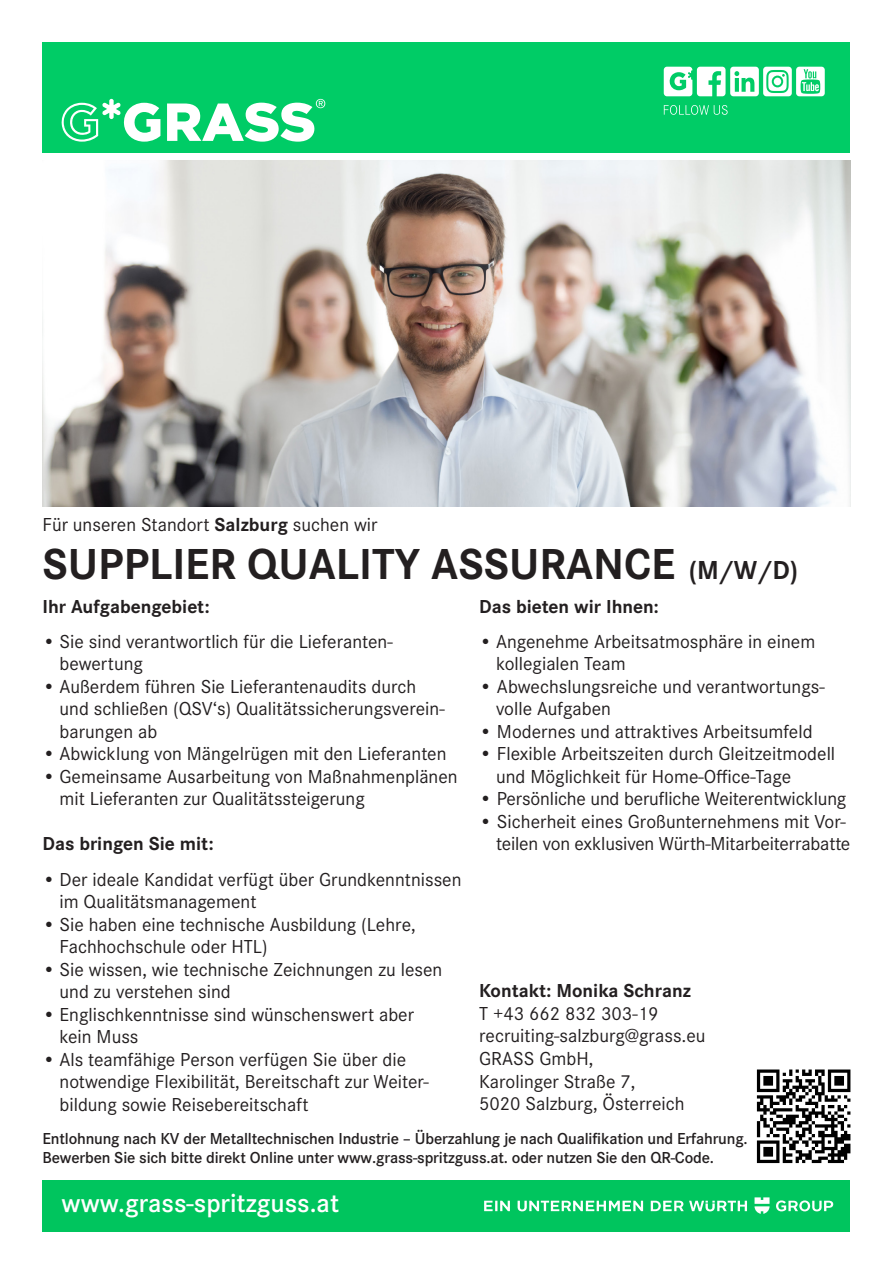
<style>
.page{position:relative;width:893px;height:1263px;background:#fff}
.page>*{position:absolute;margin:0;border:0;box-sizing:border-box;transform-origin:0 0}
.t1{font:700 45px "Corporate S";color:#231f20}
.t2{font:600 27px "Corporate S";color:#fff}
.t3{font:19.5px/22.5px "Corporate S";color:#231f20}
.t4{font:700 19.5px "Corporate S";color:#231f20}
.t5{font:600 16.5px "Corporate S";letter-spacing:-.01em;color:#231f20}
.s1{font-weight:700}
.s2{font-size:27px}
</style>
<div class="page">
<div style="left:43px;top:43px;width:807px;height:110px;background:#0c6"></div>
<div style="left:43px;top:1180px;width:807px;height:51px;background:#00c55e"></div>
<img style="left:43px;top:161px;width:807px;height:346px">
<svg style="left:754px;top:1197px;width:15px;height:17px"></svg>
<svg style="left:776px;top:1200px;width:57px;height:11px"></svg>
<svg style="left:484px;top:1201px;width:26px;height:10px"></svg>
<svg style="left:518px;top:1201px;width:125px;height:10px"></svg>
<svg style="left:651px;top:1201px;width:96px;height:10px"></svg>
<svg style="left:757px;top:1069px;width:93px;height:94px"></svg>
<svg style="left:62px;top:99px;width:98px;height:43px"></svg>
<svg style="left:167px;top:99px;width:158px;height:43px"></svg>
<svg style="left:664px;top:105px;width:64px;height:10px"></svg>
<svg style="left:664px;top:67px;width:161px;height:29px"></svg>
<p class="t3" style="left:43px;top:512px;width:337px">Für unseren Standort <span class="s1">Salzburg</span> suchen wir</p>
<p class="t1" style="left:43px;top:528px;width:757px">SUPPLIER QUALITY ASSURANCE <span class="s2">(M/W/D)</span></p>
<p class="t4" style="left:43px;top:591px;width:169px">Ihr Aufgabengebiet:</p>
<p class="t3" style="left:43px;top:629px;width:352px">• Sie sind verantwortlich für die Lieferanten-</p>
<p class="t3" style="left:60px;top:651px;width:85px">bewertung</p>
<p class="t3" style="left:43px;top:674px;width:375px">• Außerdem führen Sie Lieferantenaudits durch</p>
<p class="t3" style="left:60px;top:696px;width:387px">und schließen (QSV‘s) Qualitätssicherungsverein&shy;barungen ab</p>
<p class="t3" style="left:43px;top:741px;width:406px">• Abwicklung von Mängelrügen mit den Lieferanten</p>
<p class="t3" style="left:60px;top:764px;width:400px;text-indent:-17px">• Gemeinsame Ausarbeitung von Maßnahmenplänen mit Lieferanten zur Qualitätssteigerung</p>
<p class="t4" style="left:43px;top:829px;width:173px">Das bringen Sie mit:</p>
<p class="t3" style="left:60px;top:866px;width:403px;text-indent:-17px">• Der ideale Kandidat verfügt über Grundkenntnissen im Qualitätsmanagement</p>
<p class="t3" style="left:60px;top:911px;width:358px;text-indent:-17px">• Sie haben eine technische Ausbildung (Lehre,<br>Fachhochschule oder HTL)</p>
<p class="t3" style="left:60px;top:956px;width:384px;text-indent:-17px">• Sie wissen, wie technische Zeichnungen zu lesen und zu verstehen sind</p>
<p class="t3" style="left:43px;top:1001px;width:373px">• Englischkenntnisse sind wünschenswert aber</p>
<p class="t3" style="left:60px;top:1024px;width:80px">kein Muss</p>
<p class="t3" style="left:43px;top:1046px;width:365px">• Als teamfähige Person verfügen Sie über die</p>
<p class="t3" style="left:60px;top:1069px;width:371px">notwendige Flexibilität, Bereitschaft zur Weiter-</p>
<p class="t3" style="left:60px;top:1091px;width:250px">bildung sowie Reisebereitschaft</p>
<p class="t4" style="left:479px;top:591px;width:181px">Das bieten wir Ihnen:</p>
<p class="t3" style="left:496px;top:629px;width:321px;text-indent:-17px">• Angenehme Arbeitsatmosphäre in einem kollegialen Team</p>
<p class="t3" style="left:479px;top:674px;width:347px">• Abwechslungsreiche und verantwortungs-</p>
<p class="t3" style="left:496px;top:696px;width:116px">volle Aufgaben</p>
<p class="t3" style="left:479px;top:719px;width:335px">• Modernes und attraktives Arbeitsumfeld</p>
<p class="t3" style="left:479px;top:741px;width:358px">• Flexible Arbeitszeiten durch Gleitzeitmodell</p>
<p class="t3" style="left:496px;top:764px;width:297px">und Möglichkeit für Home-Office-Tage</p>
<p class="t3" style="left:479px;top:786px;width:369px">• Persönliche und berufliche Weiterentwicklung</p>
<p class="t3" style="left:479px;top:809px;width:373px;text-align:right">• Sicherheit eines Großunternehmens mit Vor&shy;teilen von exklusiven Würth-Mitarbeiterrabatte</p>
<p class="t4" style="left:479px;top:976px;width:213px">Kontakt: Monika Schranz</p>
<p class="t3" style="left:479px;top:1001px;width:181px">T +43 662 832 303-19</p>
<p class="t3" style="left:479px;top:1023px;width:228px">recruiting-salzburg@grass.eu</p>
<p class="t3" style="left:479px;top:1046px;width:116px">GRASS GmbH,</p>
<p class="t3" style="left:479px;top:1068px;width:158px">Karolinger Straße 7,</p>
<p class="t3" style="left:479px;top:1091px;width:207px">5020 Salzburg, Österreich</p>
<p class="t5" style="left:43px;top:1126px;width:707px">Entlohnung nach KV der Metalltechnischen Industrie – Überzahlung je nach Qualifikation und Erfahrung.</p>
<p class="t5" style="left:43px;top:1145px;width:673px">Bewerben Sie sich bitte direkt Online unter www.grass-spritzguss.at. oder nutzen Sie den QR-Code.</p>
<p class="t2" style="left:62px;top:1183px;width:279px">www.grass-spritzguss.at</p>
</div>
